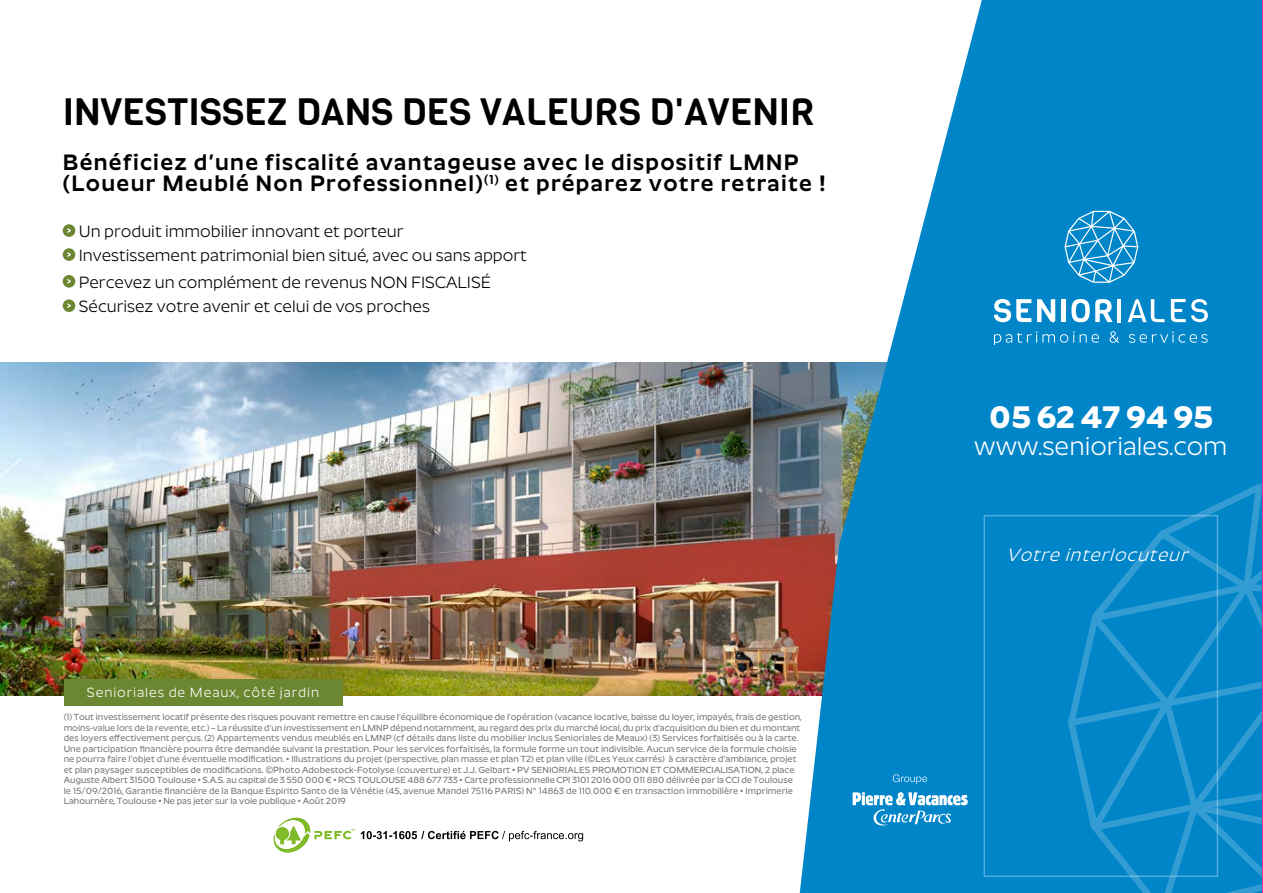
<style>
.page{position:relative;width:1263px;height:893px;background:#fff}
.page>*{position:absolute;margin:0;border:0;box-sizing:border-box;transform-origin:0 0}
.t1{font:37.5px "Viga";color:#000}
.t2{font:700 31.5px "Roundo";color:#fff}
.t3{font:25.5px "Roundo";color:#fff}
.t4{font:600 22.5px/21px "Roundo";letter-spacing:.06em;color:#000}
.t5{font:italic 18px "Roundo";color:#fff}
.t6{font:16.5px/24px "Roundo";color:#000}
.t7{font:13.5px "Roundo";letter-spacing:.065em;color:#fff}
.t8{font:500 9px/10.5px "Roundo";letter-spacing:.005em;color:#797979}
</style>
<div class="page">
<img style="left:0;top:362px;width:800px;height:333px">
<div style="left:63px;top:224px;width:12px;height:13px;background:#6b8732;border-radius:50%"></div>
<svg style="left:67px;top:228px;width:4px;height:5px"></svg>
<div style="left:63px;top:248px;width:12px;height:13px;background:#6b8732;border-radius:50%"></div>
<svg style="left:67px;top:252px;width:4px;height:5px"></svg>
<div style="left:63px;top:275px;width:12px;height:13px;background:#6b8732;border-radius:50%"></div>
<svg style="left:67px;top:279px;width:4px;height:5px"></svg>
<div style="left:63px;top:299px;width:12px;height:13px;background:#6b8732;border-radius:50%"></div>
<svg style="left:67px;top:303px;width:4px;height:5px"></svg>
<div style="left:64px;top:679px;width:278px;height:26px;background:#6b8732"></div>
<svg style="left:361px;top:831px;width:222px;height:10px"></svg>
<svg style="left:273px;top:818px;width:81px;height:34px"></svg>
<svg style="left:800px;top:0;width:462px;height:893px;fill:#0085c9"></svg>
<svg style="left:1064px;top:211px;width:74px;height:72px;background:#339dd3"></svg>
<svg style="left:994px;top:299px;width:37px;height:23px"></svg>
<svg style="left:1037px;top:299px;width:18px;height:23px"></svg>
<div style="left:1061px;top:299px;width:5px;height:23px;background:#fff"></div>
<svg style="left:1071px;top:299px;width:41px;height:23px"></svg>
<hr style="left:1117px;top:299px;width:4px;height:23px;background:#fff">
<svg style="left:1127px;top:299px;width:37px;height:23px"></svg>
<svg style="left:1171px;top:299px;width:37px;height:23px"></svg>
<svg style="left:994px;top:332px;width:80px;height:12px"></svg>
<svg style="left:1080px;top:334px;width:19px;height:9px"></svg>
<svg style="left:1109px;top:331px;width:10px;height:12px"></svg>
<svg style="left:1129px;top:332px;width:78px;height:11px"></svg>
<svg style="left:893px;top:774px;width:34px;height:10px"></svg>
<svg style="left:852px;top:792px;width:116px;height:35px"></svg>
<svg style="left:1068px;top:484px;width:194px;height:409px;background:#0989ca"></svg>
<hr style="left:1262px;top:0;width:1px;height:893px;background:#e4358b">
<h1 class="t1" style="left:63px;top:87px;width:753px">INVESTISSEZ DANS DES VALEURS D'AVENIR</h1>
<h3 class="t4" style="left:63px;top:154px;width:764px">Bénéficiez d’une fiscalité avantageuse avec le dispositif LMNP (Loueur Meublé Non Professionnel)<sup>(1)</sup> et préparez votre retraite !</h3>
<h3 class="t6" style="left:79px;top:220px;width:450px">Un produit immobilier innovant et porteur<br>Investissement patrimonial bien situé, avec ou sans apport</h3>
<h3 class="t6" style="left:79px;top:271px;width:414px">Percevez un complément de revenus NON FISCALISÉ<br>Sécurisez votre avenir et celui de vos proches</h3>
<h3 class="t7" style="left:87px;top:685px;width:234px">Senioriales de Meaux, côté jardin</h3>
<p class="t8" style="left:64px;top:712px;width:739px">(1) Tout investissement locatif présente des risques pouvant remettre en cause l’équilibre économique de l’opération (vacance locative, baisse du loyer, impayés, frais de gestion, moins-value lors de la revente, etc.) – La réussite d’un investissement en LMNP dépend notamment, au regard des prix du marché local, du prix d’acquisition du bien et du montant des loyers effectivement perçus. (2) Appartements vendus meublés en LMNP (cf détails dans liste du mobilier inclus Senioriales de Meaux) (3) Services forfaitisés ou à la carte.<br>Une participation financière pourra être demandée suivant la prestation. Pour les services forfaitisés, la formule forme un tout indivisible. Aucun service de la formule choisie ne pourra faire l’objet d’une éventuelle modification. • Illustrations du projet (perspective, plan masse et plan T2) et plan ville (©Les Yeux carrés) à caractère d’ambiance, projet et plan paysager susceptibles de modifications. ©Photo Adobestock-Fotolyse (couverture) et J.J. Gelbart • PV SENIORIALES PROMOTION ET COMMERCIALISATION, 2 place Auguste Albert 31500 Toulouse • S.A.S. au capital de 3 550 000 € • RCS TOULOUSE 488 677 733 • Carte professionnelle CPI 3101 2016 000 011 880 délivrée par la CCI de Toulouse le 15/09/2016, Garantie financière de la Banque Espirito Santo de la Vénétie (45, avenue Mandel 75116 PARIS) N° 14863 de 110.000 € en transaction immobilière • Imprimerie Lahournère, Toulouse • Ne pas jeter sur la voie publique • Août 2019</p>
<h2 class="t2" style="left:989px;top:399px;width:225px">05 62 47 94 95</h2>
<h3 class="t3" style="left:974px;top:432px;width:255px">www.senioriales.com</h3>
<h3 class="t5" style="left:1006px;top:545px;width:189px">Votre interlocuteur</h3>
</div>
